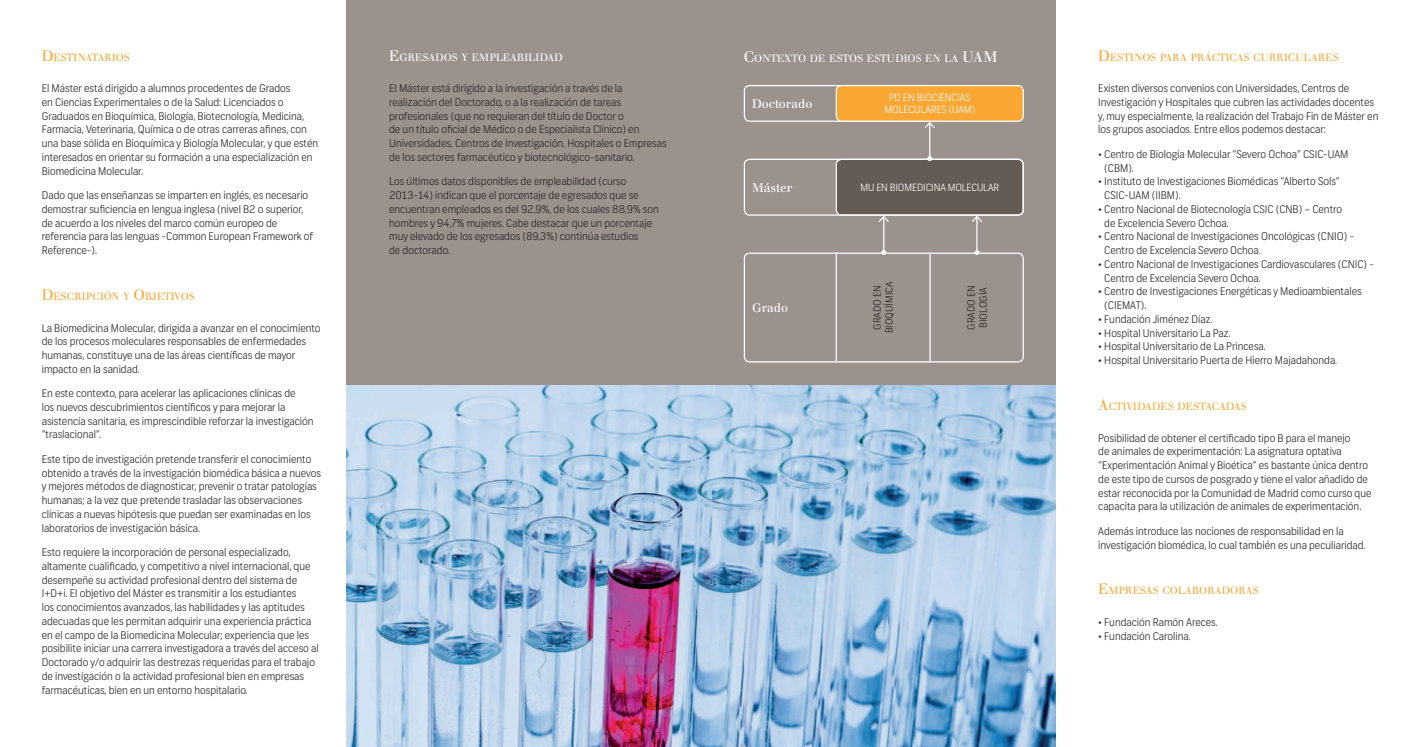
<style>
.page{position:relative;width:1404px;height:747px;background:#fff}
.page>*{position:absolute;margin:0;border:0;box-sizing:border-box;transform-origin:0 0}
.t1{font:12.5px "Walbaum";color:#fff}
.texto_corrido{font:300 10.62px/13.8px "Frank";color:#231f20}
.titulos{font:10.5px "Walbaum";letter-spacing:-.015em;color:#faa633}
.titulos-2{font:10.5px "Walbaum";letter-spacing:.005em;color:#faa633}
.titulos-3{font:10.5px "Walbaum";letter-spacing:-.005em;color:#fff}
.texto_corrido-2{font:300 10px/12px "Frank";color:#fff;text-align:center}
.texto_corrido-3{font:300 10px/12px "Frank";color:#231f20;text-align:center}
.s1{font-size:15px}
</style>
<div class="page">
<div style="left:346px;top:0;width:709px;height:746px;background:#9c928d"></div>
<div style="left:743px;top:85px;width:188px;height:37px;border:1px solid #fff;border-radius:5px"></div>
<hr style="left:883px;top:216px;width:1px;height:36px;background:#fff">
<svg style="left:879px;top:216px;width:10px;height:7px"></svg>
<hr style="left:976px;top:216px;width:1px;height:36px;background:#fff">
<svg style="left:972px;top:216px;width:10px;height:7px"></svg>
<div style="left:836px;top:159px;width:187px;height:56px;background:#655b55;border-radius:5px"></div>
<div style="left:743px;top:159px;width:280px;height:57px;border:1px solid #fff;border-radius:5px"></div>
<div style="left:836px;top:86px;width:187px;height:35px;background:#faa633;border-radius:5px"></div>
<div style="left:835px;top:85px;width:188px;height:37px;border:1px solid #fff;border-radius:5px"></div>
<div style="left:743px;top:252px;width:280px;height:110px;border:1px solid #fff;border-radius:5px"></div>
<hr style="left:835px;top:252px;width:1px;height:110px;background:#fff">
<hr style="left:929px;top:252px;width:1px;height:110px;background:#fff">
<hr style="left:929px;top:123px;width:1px;height:36px;background:#fff">
<svg style="left:927px;top:156px;width:5px;height:5px"></svg>
<svg style="left:923px;top:121px;width:13px;height:8px"></svg>
<img style="left:346px;top:385px;width:709px;height:361px">
<p class="titulos" style="left:42px;top:51px;width:90px"><span class="s1">D</span>ESTINATARIOS</p>
<p class="texto_corrido" style="left:42px;top:82px;width:278px">El Máster está dirigido a alumnos procedentes de Grados<br>en Ciencias Experimentales o de la Salud: Licenciados o Graduados en Bioquímica, Biología, Biotecnología, Medicina, Farmacia, Veterinaria, Química o de otras carreras afines, con una base sólida en Bioquímica y Biología Molecular, y que estén interesados en orientar su formación a una especialización en Biomedicina Molecular.</p>
<p class="texto_corrido" style="left:42px;top:188px;width:273px">Dado que las enseñanzas se imparten en inglés, es necesario demostrar suficiencia en lengua inglesa (nivel B2 o superior, de acuerdo a los niveles del marco común europeo de referencia para las lenguas -Common European Framework of Reference-).</p>
<p class="titulos-2" style="left:42px;top:290px;width:154px"><span class="s1">D</span>ESCRIPCIÓN Y <span class="s1">O</span>BJETIVOS</p>
<p class="texto_corrido" style="left:42px;top:321px;width:280px">La Biomedicina Molecular, dirigida a avanzar en el conocimiento de los procesos moleculares responsables de enfermedades humanas, constituye una de las áreas científicas de mayor impacto en la sanidad.</p>
<p class="texto_corrido" style="left:42px;top:386px;width:273px">En este contexto, para acelerar las aplicaciones clínicas de<br>los nuevos descubrimientos científicos y para mejorar la asistencia sanitaria, es imprescindible reforzar la investigación “traslacional”.</p>
<p class="texto_corrido" style="left:42px;top:452px;width:281px">Este tipo de investigación pretende transferir el conocimiento obtenido a través de la investigación biomédica básica a nuevos y mejores métodos de diagnosticar, prevenir o tratar patologías humanas; a la vez que pretende trasladar las observaciones clínicas a nuevas hipótesis que puedan ser examinadas en los laboratorios de investigación básica.</p>
<p class="texto_corrido" style="left:42px;top:545px;width:278px">Esto requiere la incorporación de personal especializado, altamente cualificado, y competitivo a nivel internacional, que desempeñe su actividad profesional dentro del sistema de I+D+i. El objetivo del Máster es transmitir a los estudiantes<br>los conocimientos avanzados, las habilidades y las aptitudes adecuadas que les permitan adquirir una experiencia práctica en el campo de la Biomedicina Molecular; experiencia que les posibilite iniciar una carrera investigadora a través del acceso al Doctorado y/o adquirir las destrezas requeridas para el trabajo de investigación o la actividad profesional bien en empresas farmacéuticas, bien en un entorno hospitalario.</p>
<p class="titulos-3" style="left:389px;top:51px;width:175px"><span class="s1">E</span>GRESADOS Y EMPLEABILIDAD</p>
<p class="texto_corrido" style="left:389px;top:82px;width:279px">El Máster está dirigido a la investigación a través de la realización del Doctorado, o a la realización de tareas profesionales (que no requieran del título de Doctor o<br>de un título oficial de Médico o de Especialista Clínico) en Universidades, Centros de Investigación, Hospitales o Empresas de los sectores farmacéutico y biotecnológico-sanitario.</p>
<p class="texto_corrido" style="left:389px;top:175px;width:271px">Los últimos datos disponibles de empleabilidad (curso 2013-14) indican que el porcentaje de egresados que se encuentran empleados es del 92,9%, de los cuales 88,9% son hombres y 94,7% mujeres. Cabe destacar que un porcentaje muy elevado de los egresados (89,3%) continúa estudios<br>de doctorado.</p>
<p class="titulos-3" style="left:743px;top:52px;width:255px"><span class="s1">C</span> ONTEXTO DE ESTOS ESTUDIOS EN LA <span class="s1">UAM</span></p>
<p class="t1" style="left:752px;top:96px;width:62px">Doctorado</p>
<p class="texto_corrido-2" style="left:884px;top:92px;width:92px">PD EN BIOCIENCIAS<br>MOLECULARES (UAM)</p>
<p class="t1" style="left:752px;top:180px;width:42px">Máster</p>
<p class="texto_corrido-2" style="left:860px;top:181px;width:140px">MU EN BIOMEDICINA MOLECULAR</p>
<p class="t1" style="left:752px;top:300px;width:38px">Grado</p>
<p class="texto_corrido-3" style="left:871px;top:333px;width:53px;rotate:-90deg">GRADO EN<br>BIOQUÍMICA</p>
<p class="texto_corrido-3" style="left:965px;top:329px;width:46px;text-align:left;rotate:-90deg">GRADO EN<br>BIOLOGÍA</p>
<p class="titulos-2" style="left:1098px;top:51px;width:242px"><span class="s1">D</span>ESTINOS PARA PRÁCTICAS CURRICULARES</p>
<p class="texto_corrido" style="left:1098px;top:82px;width:281px">Existen diversos convenios con Universidades, Centros de Investigación y Hospitales que cubren las actividades docentes y, muy especialmente, la realización del Trabajo Fin de Máster en los grupos asociados. Entre ellos podemos destacar:</p>
<p class="texto_corrido" style="left:1104px;top:147px;width:246px;text-indent:-6px">• Centro de Biología Molecular “Severo Ochoa” CSIC-UAM (CBM).</p>
<p class="texto_corrido" style="left:1104px;top:175px;width:237px;text-indent:-6px">• Instituto de Investigaciones Biomédicas “Alberto Sols”<br>CSIC-UAM (IIBM).</p>
<p class="texto_corrido" style="left:1104px;top:202px;width:239px;text-indent:-6px">• Centro Nacional de Biotecnología CSIC (CNB) – Centro de Excelencia Severo Ochoa.</p>
<p class="texto_corrido" style="left:1104px;top:230px;width:251px;text-indent:-6px">• Centro Nacional de Investigaciones Oncológicas (CNIO) -<br>Centro de Excelencia Severo Ochoa.</p>
<p class="texto_corrido" style="left:1104px;top:257px;width:271px;text-indent:-6px">• Centro Nacional de Investigaciones Cardiovasculares (CNIC) -<br>Centro de Excelencia Severo Ochoa.</p>
<p class="texto_corrido" style="left:1104px;top:285px;width:259px;text-indent:-6px">• Centro de Investigaciones Energéticas y Medioambientales (CIEMAT).</p>
<p class="texto_corrido" style="left:1098px;top:312px;width:116px">• Fundación Jiménez Díaz.</p>
<p class="texto_corrido" style="left:1098px;top:326px;width:134px">• Hospital Universitario La Paz.</p>
<p class="texto_corrido" style="left:1098px;top:340px;width:169px">• Hospital Universitario de La Princesa.</p>
<p class="texto_corrido" style="left:1098px;top:353px;width:240px">• Hospital Universitario Puerta de Hierro Majadahonda.</p>
<p class="titulos" style="left:1098px;top:400px;width:150px"><span class="s1">A</span>CTIVIDADES DESTACADAS</p>
<p class="texto_corrido" style="left:1098px;top:431px;width:275px">Posibilidad de obtener el certificado tipo B para el manejo<br>de animales de experimentación: La asignatura optativa “Experimentación Animal y Bioética” es bastante única dentro de este tipo de cursos de posgrado y tiene el valor añadido de estar reconocida por la Comunidad de Madrid como curso que capacita para la utilización de animales de experimentación.</p>
<p class="texto_corrido" style="left:1098px;top:524px;width:269px">Además introduce las nociones de responsabilidad en la investigación biomédica, lo cual también es una peculiaridad.</p>
<p class="titulos" style="left:1098px;top:584px;width:162px"><span class="s1">E</span>MPRESAS COLABORADORAS</p>
<p class="texto_corrido" style="left:1098px;top:615px;width:121px">• Fundación Ramón Areces.</p>
<p class="texto_corrido" style="left:1098px;top:629px;width:94px">• Fundación Carolina.</p>
</div>
